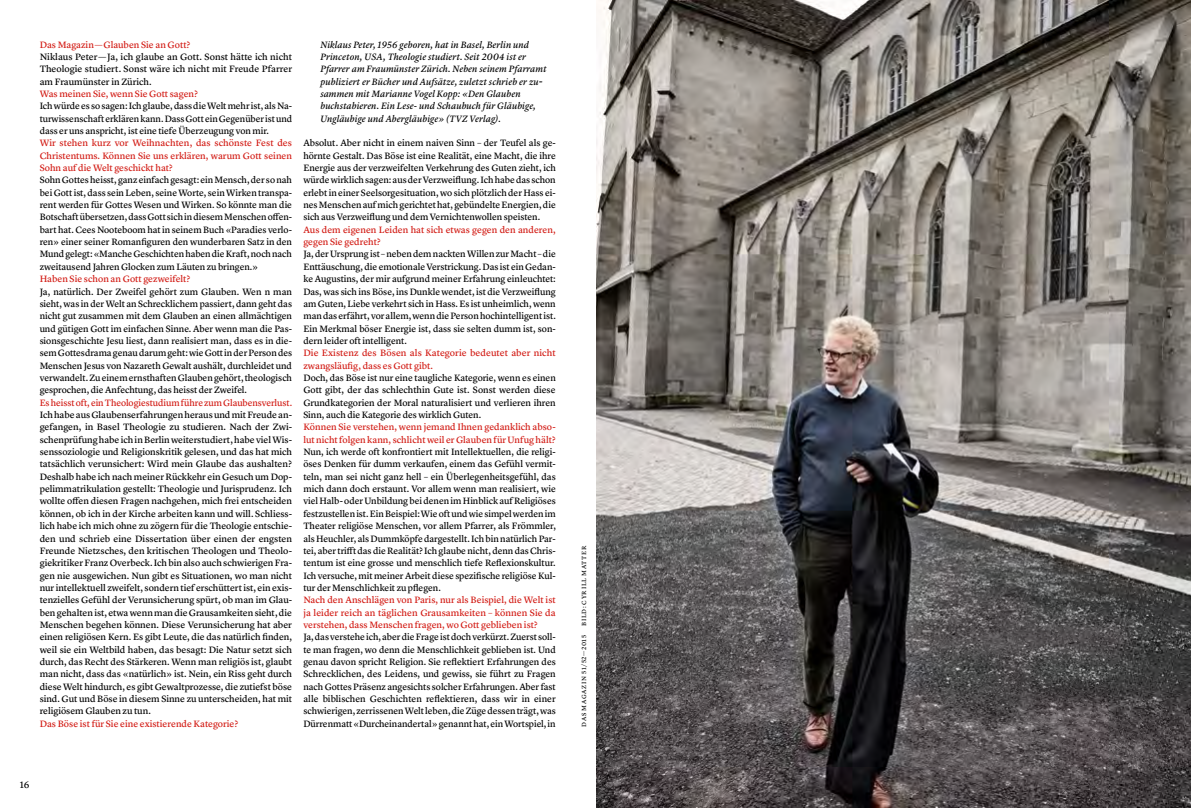
<style>
.page{position:relative;width:1191px;height:808px;background:#fff}
.page>*{position:absolute;margin:0;border:0;box-sizing:border-box;transform-origin:0 0}
._01_d_Antwort_9_55pt{font:9.6px/12.3px "Lyon Text Regular No.2";letter-spacing:-.005em;color:#000;text-align:justify}
._01_d_Frage_1_9_55pt{font:9.6px/12.3px "Lyon Text Regular No.2";color:#d21a13}
._01_d_Antwort_9_55pt-2{font:italic 9.6px/12.3px "Lyon Text Regular No.2";letter-spacing:.01em;color:#000}
._01_d_Antwort_9_55pt-3{font:9.6px/12.3px "Lyon Text Regular No.2";color:#d21a13;text-align:justify}
._01_a_Body_9_55pt_Ly{font:9.6px/12.3px "Lyon Text Regular No.2";color:#000;text-align:justify}
._05_Paginierung{font:9.6px "Lyon Text Regular No.2";color:#000}
._04_Bildcredit_x12{font:6.2px "Lyon Text Regular No.2";letter-spacing:.115em;color:#000}
</style>
<div class="page">
<img style="left:596px;top:0;width:595px;height:808px">
<p class="_01_d_Frage_1_9_55pt" style="left:40px;top:37px;width:152px">Das Magazin — Glauben Sie an Gott?</p>
<p class="_01_a_Body_9_55pt_Ly" style="left:40px;top:50px;width:254px">Niklaus Peter — Ja, ich glaube an Gott. Sonst hätte ich nicht Theologie studiert. Sonst wäre ich nicht mit Freude Pfarrer am Fraumünster in Zürich.</p>
<p class="_01_d_Frage_1_9_55pt" style="left:40px;top:87px;width:160px">Was meinen Sie, wenn Sie Gott sagen?</p>
<p class="_01_d_Antwort_9_55pt" style="left:40px;top:99px;width:254px">Ich würde es so sagen: Ich glaube, dass die Welt mehr ist, als Na&shy;turwissenschaft erklären kann. Dass Gott ein Gegenüber ist und dass er uns anspricht, ist eine tiefe Überzeugung von mir.</p>
<p class="_01_d_Frage_1_9_55pt" style="left:40px;top:136px;width:254px;text-align:justify">Wir stehen kurz vor Weihnachten, das schönste Fest des Christentums. Können Sie uns erklären, warum Gott seinen Sohn auf die Welt geschickt hat?</p>
<p class="_01_d_Antwort_9_55pt" style="left:40px;top:173px;width:254px">Sohn Gottes heisst, ganz einfach gesagt: ein Mensch, der so nah bei Gott ist, dass sein Leben, seine Worte, sein Wirken transpa&shy;rent werden für Gottes Wesen und Wirken. So könnte man die Botschaft übersetzen, dass Gott sich in diesem Menschen offen&shy;bart hat. Cees Nooteboom hat in seinem Buch «Paradies verlo&shy;ren» einer seiner Romanfiguren den wunderbaren Satz in den Mund gelegt: «Manche Geschichten haben die Kraft, noch nach zweitausend Jahren Glocken zum Läuten zu bringen.»</p>
<p class="_01_d_Frage_1_9_55pt" style="left:40px;top:272px;width:152px">Haben Sie schon an Gott gezweifelt?</p>
<p class="_01_d_Antwort_9_55pt" style="left:40px;top:284px;width:254px">Ja, natürlich. Der Zweifel gehört zum Glauben. Wen n man sieht, was in der Welt an Schrecklichem passiert, dann geht das nicht gut zusammen mit dem Glauben an einen allmächtigen und gütigen Gott im einfachen Sinne. Aber wenn man die Pas&shy;sionsgeschichte Jesu liest, dann realisiert man, dass es in die&shy;sem Gottesdrama genau darum geht: wie Gott in der Person des Menschen Jesus von Nazareth Gewalt aushält, durchleidet und verwandelt. Zu einem ernsthaften Glauben gehört, theologisch gesprochen, die Anfechtung, das heisst der Zweifel.</p>
<p class="_01_d_Frage_1_9_55pt" style="left:40px;top:395px;width:254px">Es heisst oft, ein Theologiestudium führe zum Glaubensverlust.</p>
<p class="_01_d_Antwort_9_55pt" style="left:40px;top:408px;width:254px">Ich habe aus Glaubenserfahrungen heraus und mit Freude an&shy;gefangen, in Basel Theologie zu studieren. Nach der Zwi&shy;schenprüfung habe ich in Berlin weiterstudiert, habe viel Wis&shy;senssoziologie und Religionskritik gelesen, und das hat mich tatsächlich verunsichert: Wird mein Glaube das aushalten?<br>Deshalb habe ich nach meiner Rückkehr ein Gesuch um Dop&shy;pelimmatrikulation gestellt: Theologie und Jurisprudenz. Ich wollte offen diesen Fragen nachgehen, mich frei entscheiden können, ob ich in der Kirche arbeiten kann und will. Schliess&shy;lich habe ich mich ohne zu zögern für die Theologie entschie&shy;den und schrieb eine Dissertation über einen der engsten Freunde Nietzsches, den kritischen Theologen und Theolo&shy;giekritiker Franz Overbeck. Ich bin also auch schwierigen Fra&shy;gen nie ausgewichen. Nun gibt es Situationen, wo man nicht nur intellektuell zweifelt, sondern tief erschüttert ist, ein exis&shy;tenzielles Gefühl der Verunsicherung spürt, ob man im Glau&shy;ben gehalten ist, etwa wenn man die Grausamkeiten sieht, die Menschen begehen können. Diese Verunsicherung hat aber einen religiösen Kern. Es gibt Leute, die das natürlich finden, weil sie ein Weltbild haben, das besagt: Die Natur setzt sich durch, das Recht des Stärkeren. Wenn man religiös ist, glaubt man nicht, dass das «natürlich» ist. Nein, ein Riss geht durch diese Welt hindurch, es gibt Gewaltprozesse, die zutiefst böse sind. Gut und Böse in diesem Sinne zu unterscheiden, hat mit religiösem Glauben zu tun.</p>
<p class="_01_d_Frage_1_9_55pt" style="left:40px;top:716px;width:200px">Das Böse ist für Sie eine existierende Kategorie?</p>
<p class="_01_d_Antwort_9_55pt-2" style="left:320px;top:37px;width:228px">Niklaus Peter, 1956 geboren, hat in Basel, Berlin und Princeton, USA, Theologie studiert. Seit 2004 ist er Pfarrer am Fraumünster Zürich. Neben seinem Pfarramt publiziert er Bücher und Aufsätze, zuletzt schrieb er zu&shy;sammen mit Marianne Vogel Kopp: «Den Glauben buchstabieren. Ein Lese- und Schaubuch für Gläubige, Ungläubige und Abergläubige» (TVZ Verlag).</p>
<p class="_01_d_Antwort_9_55pt" style="left:303px;top:136px;width:254px">Absolut. Aber nicht in einem naiven Sinn – der Teufel als ge&shy;hörnte Gestalt. Das Böse ist eine Realität, eine Macht, die ihre Energie aus der verzweifelten Verkehrung des Guten zieht, ich würde wirklich sagen: aus der Verzweiflung. Ich habe das schon erlebt in einer Seelsorgesituation, wo sich plötzlich der Hass ei&shy;nes Menschen auf mich gerichtet hat, gebündelte Energien, die sich aus Verzweiflung und dem Vernichtenwollen speisten.</p>
<p class="_01_d_Frage_1_9_55pt" style="left:303px;top:223px;width:254px">Aus dem eigenen Leiden hat sich etwas gegen den anderen, gegen Sie gedreht?</p>
<p class="_01_d_Antwort_9_55pt" style="left:303px;top:247px;width:254px">Ja, der Ursprung ist – neben dem nackten Willen zur Macht – die Enttäuschung, die emotionale Verstrickung. Das ist ein Gedan&shy;ke Augustins, der mir aufgrund meiner Erfahrung einleuchtet:<br>Das, was sich ins Böse, ins Dunkle wendet, ist die Verzweiflung am Guten, Liebe verkehrt sich in Hass. Es ist unheimlich, wenn man das erfährt, vor allem, wenn die Person hochintelligent ist.<br>Ein Merkmal böser Energie ist, dass sie selten dumm ist, son&shy;dern leider oft intelligent.</p>
<p class="_01_d_Frage_1_9_55pt" style="left:303px;top:346px;width:254px">Die Existenz des Bösen als Kategorie bedeutet aber nicht zwangsläufig, dass es Gott gibt.</p>
<p class="_01_d_Antwort_9_55pt" style="left:303px;top:371px;width:254px">Doch, das Böse ist nur eine taugliche Kategorie, wenn es einen Gott gibt, der das schlechthin Gute ist. Sonst werden diese Grundkategorien der Moral naturalisiert und verlieren ihren Sinn, auch die Kategorie des wirklich Guten.</p>
<p class="_01_d_Frage_1_9_55pt" style="left:303px;top:420px;width:254px">Können Sie verstehen, wenn jemand Ihnen gedanklich abso&shy;lut nicht folgen kann, schlicht weil er Glauben für Unfug hält?</p>
<p class="_01_d_Antwort_9_55pt" style="left:303px;top:445px;width:254px">Nun, ich werde oft konfrontiert mit Intellektuellen, die religi&shy;öses Denken für dumm verkaufen, einem das Gefühl vermit&shy;teln, man sei nicht ganz hell – ein Überlegenheitsgefühl, das mich dann doch erstaunt. Vor allem wenn man realisiert, wie viel Halb- oder Unbildung bei denen im Hinblick auf Religiöses festzustellen ist. Ein Beispiel: Wie oft und wie simpel werden im Theater religiöse Menschen, vor allem Pfarrer, als Frömmler, als Heuchler, als Dummköpfe dargestellt. Ich bin natürlich Par&shy;tei, aber trifft das die Realität? Ich glaube nicht, denn das Chris&shy;tentum ist eine grosse und menschlich tiefe Reflexionskultur.<br>Ich versuche, mit meiner Arbeit diese spezifische religiöse Kul&shy;tur der Menschlichkeit zu pflegen.</p>
<p class="_01_d_Antwort_9_55pt-3" style="left:303px;top:593px;width:254px">Nach den Anschlägen von Paris, nur als Beispiel, die Welt ist ja leider reich an täglichen Grausamkeiten – können Sie da verstehen, dass Menschen fragen, wo Gott geblieben ist?</p>
<p class="_01_d_Antwort_9_55pt" style="left:303px;top:630px;width:254px">Ja, das verstehe ich, aber die Frage ist doch verkürzt. Zuerst soll&shy;te man fragen, wo denn die Menschlichkeit geblieben ist. Und genau davon spricht Religion. Sie reflektiert Erfahrungen des Schrecklichen, des Leidens, und gewiss, sie führt zu Fragen nach Gottes Präsenz angesichts solcher Erfahrungen. Aber fast alle biblischen Geschichten reflektieren, dass wir in einer schwierigen, zerrissenen Welt leben, die Züge dessen trägt, was Dürrenmatt «Durcheinandertal» genannt hat, ein Wortspiel, in</p>
<p class="_05_Paginierung" style="left:20px;top:778px;width:11px">16</p>
<p class="_04_Bildcredit_x12" style="left:579px;top:626px;width:82px;rotate:-90deg">BILD: CYRILL MATTER</p>
<p class="_04_Bildcredit_x12" style="left:579px;top:727px;width:93px;rotate:-90deg">DAS MAGAZIN 51/52—2015</p>
</div>
